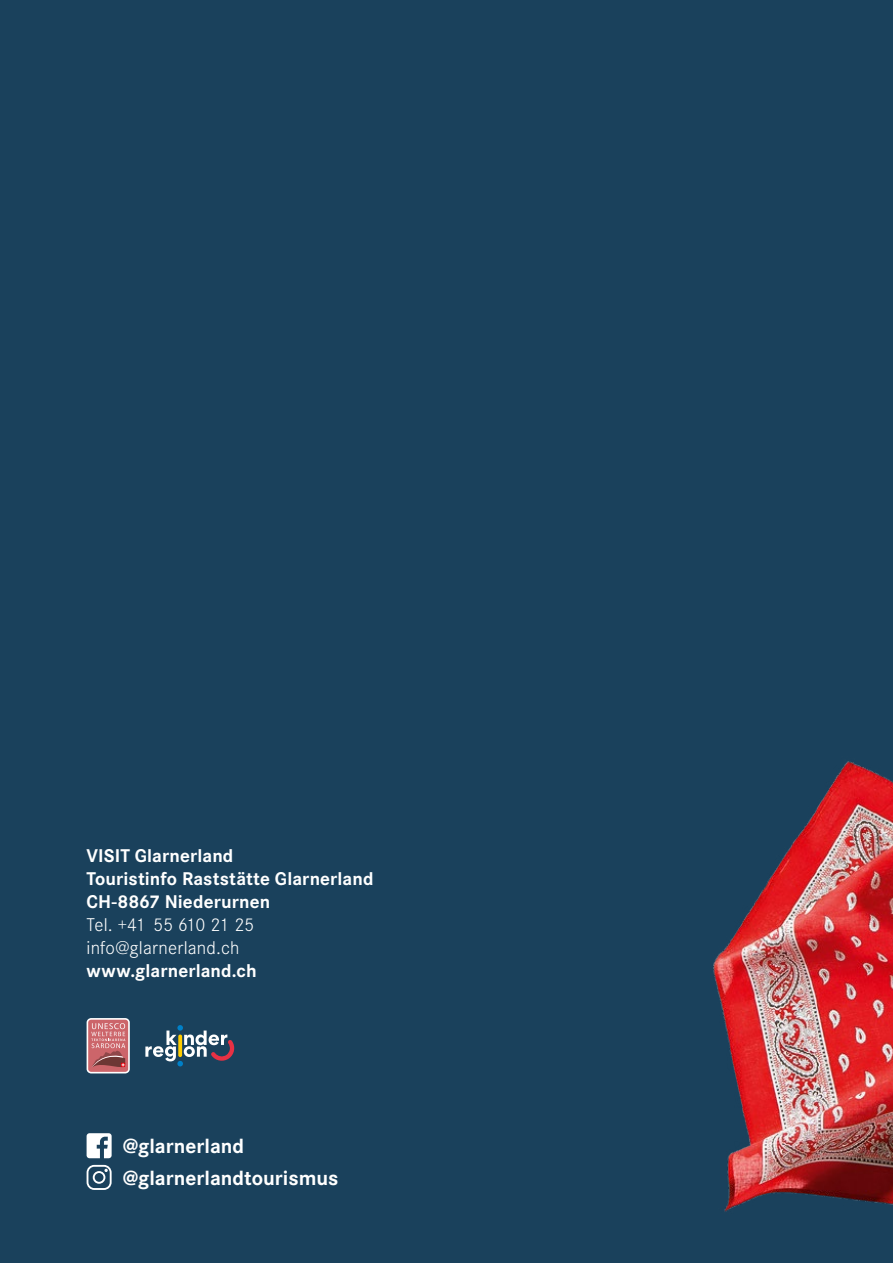
<style>
.page{position:relative;width:893px;height:1263px;background:#1a415c}
.page>*{position:absolute;margin:0;border:0;box-sizing:border-box;transform-origin:0 0}
.t1{font:700 21.3px/31.7px "Corporate S Pro";letter-spacing:-.005em;color:#fff}
.t2{font:700 19.2px/23px "Corporate S Pro";letter-spacing:.005em;color:#fff}
.t3{font:300 19.2px/23px "Corporate S Pro";letter-spacing:.01em;color:#fff}
</style>
<div class="page">
<img style="left:713px;top:761px;width:180px;height:451px">
<svg style="left:87px;top:1133px;width:25px;height:25px"></svg>
<svg style="left:87px;top:1165px;width:25px;height:25px"></svg>
<svg style="left:145px;top:1025px;width:89px;height:41px"></svg>
<svg style="left:87px;top:1018px;width:43px;height:55px"></svg>
<div style="left:88px;top:1020px;width:40px;height:52px;background:#cc656a;border-radius:3px"></div>
<svg style="left:91px;top:1023px;width:34px;height:44px"></svg>
<p class="t2" style="left:87px;top:843px;width:289px">VISIT Glarnerland<br>Touristinfo Raststätte Glarnerland<br>CH-8867 Niederurnen</p>
<p class="t3" style="left:87px;top:912px;width:169px">Tel. +41 55 610 21 25 info@glarnerland.ch</p>
<p class="t2" style="left:87px;top:958px;width:172px">www.glarnerland.ch</p>
<p class="t1" style="left:123px;top:1128px;width:217px">@glarnerland @glarnerlandtourismus</p>
</div>
